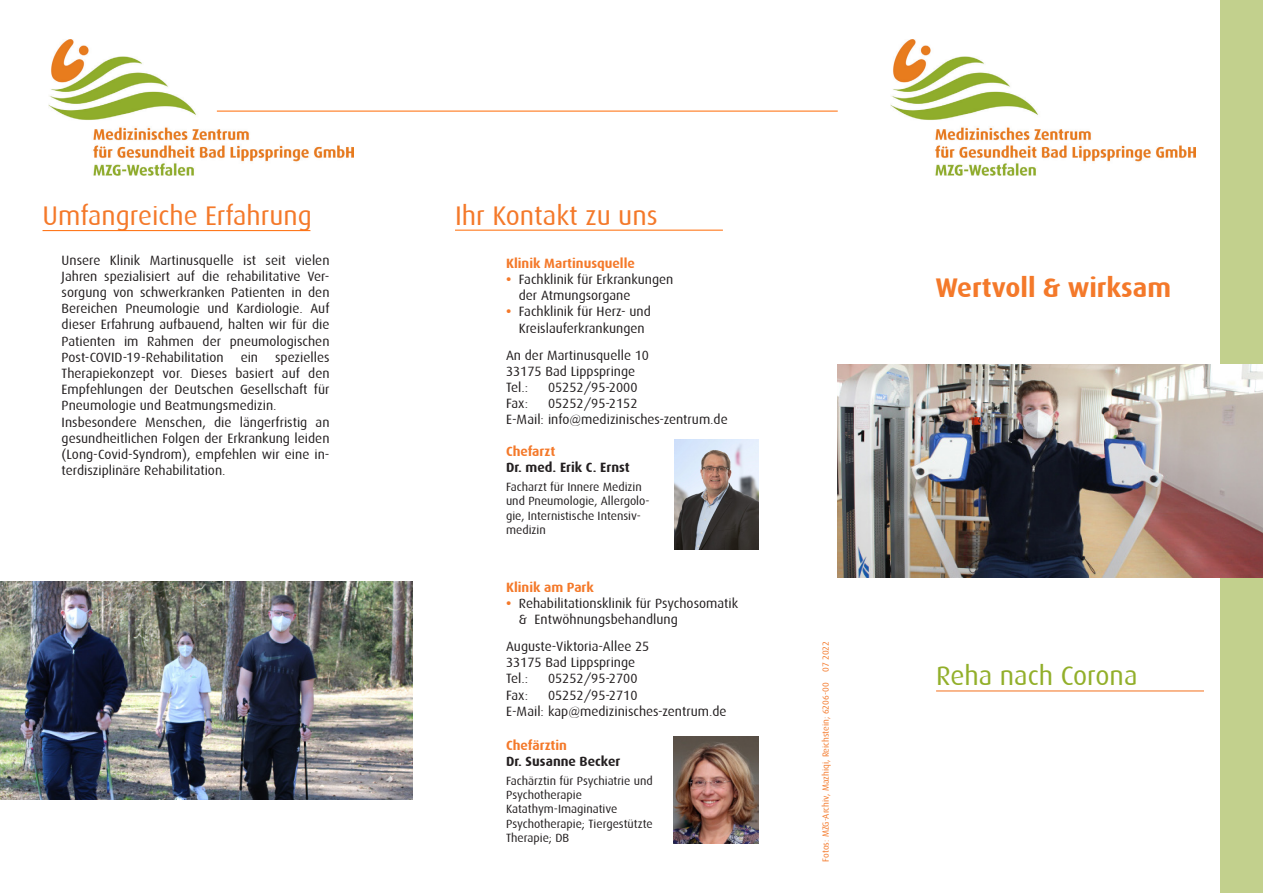
<style>
.page{position:relative;width:1263px;height:893px;background:#fff}
.page>*{position:absolute;margin:0;border:0;box-sizing:border-box;transform-origin:0 0}
.t1{font:27px "Dax";color:#f4792a}
.t2{font:700 27px "Dax";color:#f4792a}
.t3{font:27px "Dax";color:#92af2a}
.Aufz_tab{font:13.5px/16.2px "Dax";color:#231f20;text-align:justify}
.t4{font:700 13.5px "Dax";color:#f4792a}
.t5{font:700 13.5px "Dax";color:#231f20}
.t6{font:12px/14.4px "Dax";color:#231f20}
.t7{font:9px "Dax";color:#f4792a}
.s1{font-weight:700;color:#f4792a}
</style>
<div class="page">
<img style="left:49px;top:40px;width:305px;height:136px">
<img style="left:890px;top:40px;width:305px;height:136px">
<hr style="left:217px;top:111px;width:621px;height:1px;background:#ff7212">
<div style="left:1220px;top:0;width:43px;height:893px;background:#c2d08d"></div>
<img style="left:838px;top:364px;width:425px;height:213px">
<hr style="left:43px;top:230px;width:267px;height:1px;background:#ff7212">
<hr style="left:455px;top:230px;width:268px;height:1px;background:#ff7212">
<hr style="left:936px;top:690px;width:268px;height:1px;background:#f4792a">
<img style="left:0;top:582px;width:412px;height:218px">
<img style="left:674px;top:440px;width:84px;height:109px">
<img style="left:673px;top:737px;width:85px;height:106px">
<p class="t1" style="left:43px;top:201px;width:271px">Umfangreiche Erfahrung</p>
<p class="Aufz_tab" style="left:62px;top:252px;width:269px">Unsere Klinik Martinusquelle ist seit vielen Jahren spezialisiert auf die rehabilitative Ver&shy;sorgung von schwerkranken Patienten in den Bereichen Pneumologie und Kardiologie. Auf dieser Erfahrung aufbauend, halten wir für die Patienten im Rahmen der pneumologischen Post-COVID-19-Rehabilitation</p>
<p class="Aufz_tab" style="left:62px;top:349px;width:269px;text-indent:213px">spezielles Therapiekonzept vor. Dieses basiert auf den Empfehlungen der Deutschen Gesellschaft für Pneumologie und Beatmungsmedizin.</p>
<p class="Aufz_tab" style="left:62px;top:414px;width:269px">Insbesondere Menschen, die längerfristig an gesundheitlichen Folgen der Erkrankung leiden (Long-Covid-Syndrom), empfehlen wir eine in&shy;terdisziplinäre Rehabilitation.</p>
<p class="Aufz_tab" style="left:241px;top:349px;width:19px">ein</p>
<p class="t1" style="left:455px;top:201px;width:204px">Ihr Kontakt zu uns</p>
<p class="t4" style="left:506px;top:255px;width:130px">Klinik Martinusquelle</p>
<p class="Aufz_tab" style="left:519px;top:271px;width:156px;text-indent:-13px"><span class="s1">•</span> Fachklinik für Erkrankungen der Atmungsorgane</p>
<p class="Aufz_tab" style="left:506px;top:304px;width:146px;text-align:center"><span class="s1">•</span> Fachklinik für Herz- und<br>Kreislauferkrankungen</p>
<p class="Aufz_tab" style="left:506px;top:347px;width:145px">An der Martinusquelle 10</p>
<p class="Aufz_tab" style="left:506px;top:363px;width:131px">33175 Bad Lippspringe</p>
<p class="Aufz_tab" style="left:506px;top:379px;width:24px">Tel.:</p>
<p class="Aufz_tab" style="left:548px;top:379px;width:91px">05252/95-2000</p>
<p class="Aufz_tab" style="left:506px;top:395px;width:24px">Fax:</p>
<p class="Aufz_tab" style="left:548px;top:395px;width:91px">05252/95-2152</p>
<p class="Aufz_tab" style="left:506px;top:412px;width:223px">E-Mail: info@medizinisches-zentrum.de</p>
<p class="t4" style="left:506px;top:443px;width:51px">Chefarzt</p>
<p class="t5" style="left:506px;top:460px;width:125px">Dr. med. Erik C. Ernst</p>
<p class="t6" style="left:506px;top:480px;width:145px">Facharzt für Innere Medizin und Pneumologie, Allergolo&shy;gie, Internistische Intensiv&shy;medizin</p>
<p class="t4" style="left:506px;top:579px;width:89px">Klinik am Park</p>
<p class="Aufz_tab" style="left:519px;top:595px;width:221px;text-indent:-13px"><span class="s1">•</span> Rehabilitationsklinik für Psychosomatik &amp; Entwöhnungsbehandlung</p>
<p class="Aufz_tab" style="left:506px;top:638px;width:145px">Auguste-Viktoria-Allee 25</p>
<p class="Aufz_tab" style="left:506px;top:654px;width:131px">33175 Bad Lippspringe</p>
<p class="Aufz_tab" style="left:506px;top:671px;width:24px">Tel.:</p>
<p class="Aufz_tab" style="left:548px;top:671px;width:91px">05252/95-2700</p>
<p class="Aufz_tab" style="left:506px;top:687px;width:24px">Fax:</p>
<p class="Aufz_tab" style="left:548px;top:687px;width:91px">05252/95-2710</p>
<p class="Aufz_tab" style="left:506px;top:703px;width:222px">E-Mail: kap@medizinisches-zentrum.de</p>
<p class="t4" style="left:506px;top:737px;width:63px">Chefärztin</p>
<p class="t5" style="left:506px;top:753px;width:116px">Dr. Susanne Becker</p>
<p class="t6" style="left:506px;top:773px;width:148px">Fachärztin für Psychiatrie und<br>Psychotherapie</p>
<p class="t6" style="left:506px;top:802px;width:148px">Katathym-Imaginative<br>Psychotherapie; Tiergestützte<br>Therapie; DB</p>
<p class="t7" style="left:821px;top:862px;width:222px;rotate:-90deg">Fotos: MZG-Archiv, Mazhiqi, Reichstein; 6206-00 07 2022</p>
<p class="t2" style="left:935px;top:273px;width:237px">Wertvoll &amp; wirksam</p>
<p class="t3" style="left:936px;top:661px;width:203px">Reha nach Corona</p>
</div>
